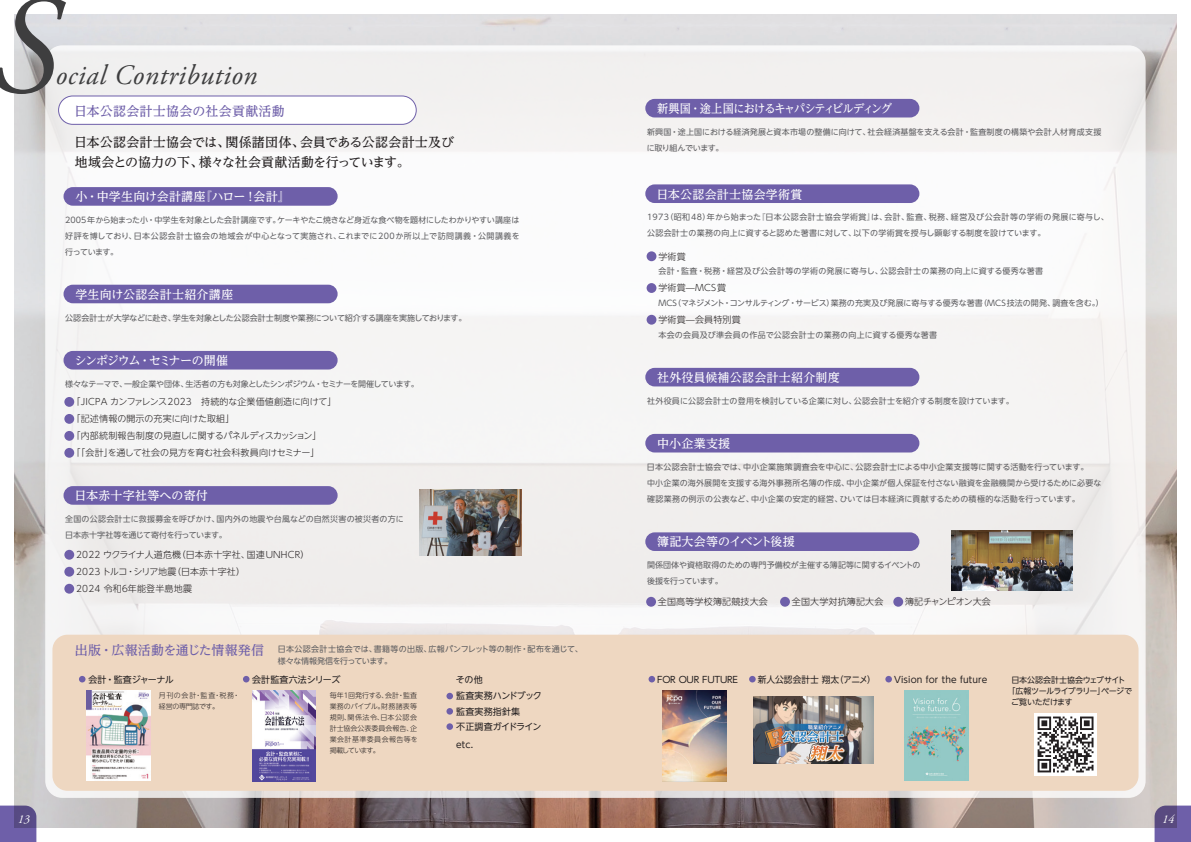
<style>
.page{position:relative;width:1191px;height:842px;background:#fff}
.page>*{position:absolute;margin:0;border:0;box-sizing:border-box;transform-origin:0 0}
.t1{font:italic 140px "Adobe Garamond Pro";color:#3e3e3f}
.t2{font:italic 28px "Adobe Garamond Pro";letter-spacing:.02em;color:#3e3e3f}
.t3{font:500 13px/20px "UD Reimin Pro";letter-spacing:.005em;color:#231f20}
.t4{font:500 13px "UD Reimin Pro";letter-spacing:.02em;color:#6e5fa9}
.t5{font:500 12px "UD Reimin Pro";letter-spacing:.02em;color:#fff}
.t6{font:500 12px "UD Reimin Pro";letter-spacing:-.075em;color:#fff;scale:.93 1}
.t7{font:500 12px "UD Reimin Pro";letter-spacing:-.09em;color:#fff}
.t8{font:italic 12px "Adobe Garamond Pro";color:#fff}
.t9{font:300 9px/17px "UD Shin Go NT Pro";color:#231f20}
.t10{font:300 9px/17px "UD Shin Go NT Pro";letter-spacing:.02em;color:#231f20}
.t11{font:9px/15.3px "UD Shin Go NT Pro";color:#231f20}
.t12{font:9px "UD Shin Go NT Pro";letter-spacing:.02em;color:#231f20}
.t13{font:9px "UD Shin Go NT Pro";letter-spacing:-.025em;color:#231f20}
.t14{font:9px "UD Shin Go NT Pro";letter-spacing:-.045em;color:#231f20}
.t15{font:300 9px "UD Shin Go NT Pro";letter-spacing:-.025em;color:#231f20}
.t16{font:8px/16px "UD Shin Go NT Pro";letter-spacing:.01em;color:#5c5c5f}
.t17{font:8px/16px "UD Shin Go NT Pro";letter-spacing:.04em;color:#5c5c5f}
.t18{font:8px "UD Shin Go NT Pro";letter-spacing:-.015em;color:#5c5c5f}
.t19{font:8px "UD Shin Go NT Pro";letter-spacing:-.025em;color:#5c5c5f}
.t20{font:8px "UD Shin Go NT Pro";letter-spacing:-.05em;color:#5c5c5f}
.t21{font:8px/16px "UD Shin Go NT Pro";letter-spacing:-.02em;color:#5c5c5f}
.t22{font:8px "UD Shin Go NT Pro";letter-spacing:-.065em;color:#231f20}
.t23{font:8px "UD Shin Go NT Pro";letter-spacing:-.005em;color:#231f20}
.t24{font:8px "UD Shin Go NT Pro";letter-spacing:-.04em;color:#231f20}
.t25{font:300 7px/11px "UD Shin Go NT Pro";letter-spacing:.03em;color:#231f20;text-align:justify}
.t26{font:300 7px/11px "UD Shin Go NT Pro";letter-spacing:-.025em;color:#231f20}
</style>
<div class="page">
<img style="left:14px;top:14px;width:1162px;height:814px">
<div style="left:45px;top:45px;width:1100px;height:753px;background:#f5f4f3;border-radius:17px"></div>
<svg style="left:0;top:805px;width:36px;height:37px"></svg>
<svg style="left:1154px;top:805px;width:37px;height:37px"></svg>
<div style="left:52px;top:635px;width:1086px;height:156px;background:#eed7c1;border-radius:15px"></div>
<div style="left:64px;top:187px;width:273px;height:19px;background:#6e5fa9;border-radius:9px"></div>
<div style="left:645px;top:532px;width:274px;height:19px;background:#6e5fa9;border-radius:9px"></div>
<div style="left:64px;top:486px;width:273px;height:19px;background:#6e5fa9;border-radius:9px"></div>
<div style="left:64px;top:351px;width:273px;height:18px;background:#6e5fa9;border-radius:9px"></div>
<div style="left:64px;top:285px;width:273px;height:18px;background:#6e5fa9;border-radius:9px"></div>
<div style="left:59px;top:96px;width:357px;height:28px;background:#fff;border-radius:14px"></div>
<div style="left:58px;top:96px;width:358px;height:29px;border:1px solid #6e5fa9;border-radius:14px"></div>
<div style="left:645px;top:184px;width:274px;height:19px;background:#6e5fa9;border-radius:9px"></div>
<div style="left:645px;top:368px;width:274px;height:18px;background:#6e5fa9;border-radius:9px"></div>
<div style="left:645px;top:434px;width:274px;height:18px;background:#6e5fa9;border-radius:9px"></div>
<div style="left:645px;top:99px;width:274px;height:18px;background:#6e5fa9;border-radius:9px"></div>
<img style="left:252px;top:691px;width:64px;height:90px">
<img style="left:86px;top:691px;width:64px;height:90px">
<img style="left:663px;top:691px;width:63px;height:90px">
<img style="left:904px;top:691px;width:64px;height:90px">
<img style="left:753px;top:696px;width:120px;height:68px">
<div style="left:1034px;top:713px;width:62px;height:63px;background:#fff"></div>
<svg style="left:1037px;top:716px;width:56px;height:56px"></svg>
<div style="left:646px;top:251px;width:10px;height:10px;background:#6e5fa9;border-radius:50%"></div>
<div style="left:64px;top:397px;width:10px;height:10px;background:#6e5fa9;border-radius:50%"></div>
<div style="left:64px;top:414px;width:10px;height:10px;background:#6e5fa9;border-radius:50%"></div>
<div style="left:64px;top:431px;width:10px;height:10px;background:#6e5fa9;border-radius:50%"></div>
<div style="left:64px;top:448px;width:10px;height:10px;background:#6e5fa9;border-radius:50%"></div>
<div style="left:64px;top:550px;width:10px;height:10px;background:#6e5fa9;border-radius:50%"></div>
<div style="left:64px;top:567px;width:10px;height:10px;background:#6e5fa9;border-radius:50%"></div>
<div style="left:64px;top:584px;width:10px;height:10px;background:#6e5fa9;border-radius:50%"></div>
<div style="left:646px;top:315px;width:10px;height:10px;background:#6e5fa9;border-radius:50%"></div>
<div style="left:646px;top:283px;width:10px;height:10px;background:#6e5fa9;border-radius:50%"></div>
<img style="left:420px;top:489px;width:101px;height:66px">
<div style="left:646px;top:597px;width:10px;height:10px;background:#6e5fa9;border-radius:50%"></div>
<div style="left:780px;top:597px;width:10px;height:10px;background:#6e5fa9;border-radius:50%"></div>
<div style="left:893px;top:597px;width:10px;height:10px;background:#6e5fa9;border-radius:50%"></div>
<img style="left:951px;top:530px;width:121px;height:60px">
<div style="left:446px;top:693px;width:7px;height:6px;background:#6e5fa9;border-radius:50%"></div>
<div style="left:446px;top:708px;width:7px;height:7px;background:#6e5fa9;border-radius:50%"></div>
<div style="left:446px;top:723px;width:7px;height:7px;background:#6e5fa9;border-radius:50%"></div>
<svg style="left:749px;top:676px;width:6px;height:6px"></svg>
<div style="left:885px;top:676px;width:7px;height:6px;background:#6e5fa9;border-radius:50%"></div>
<div style="left:648px;top:676px;width:7px;height:6px;background:#6e5fa9;border-radius:50%"></div>
<svg style="left:243px;top:676px;width:6px;height:6px"></svg>
<svg style="left:79px;top:676px;width:6px;height:6px"></svg>
<h1 class="t1" style="left:-8px;top:-37px;width:67px">S</h1>
<h2 class="t2" style="left:56px;top:58px;width:203px">ocial Contribution</h2>
<h3 class="t4" style="left:74px;top:100px;width:212px">日本公認会計士協会の社会貢献活動</h3>
<h3 class="t3" style="left:74px;top:132px;width:381px">日本公認会計士協会では、関係諸団体、会員である公認会計士及び地域会との協力の下、様々な社会貢献活動を行っています。</h3>
<h3 class="t5" style="left:75px;top:187px;width:216px">小・中学生向け会計講座『ハロー !会計』</h3>
<p class="t16" style="left:65px;top:212px;width:456px;text-align:justify">2005年から始まった小・中学生を対象とした会計講座です。ケーキやたこ焼きなど身近な食べ物を題材にしたわかりやすい講座は好評を博しており、日本公認会計士協会の地域会が中心となって実施され、これまでに200か所以上で訪問講義・公開講義を行っています。</p>
<h3 class="t5" style="left:75px;top:284px;width:159px">学生向け公認会計士紹介講座</h3>
<p class="t19" style="left:65px;top:311px;width:402px">公認会計士が大学などに赴き、学生を対象とした公認会計士制度や業務について紹介する講座を実施しております。</p>
<h3 class="t7" style="left:75px;top:351px;width:155px">シンポジウム・セミナーの開催</h3>
<p class="t20" style="left:65px;top:377px;width:355px">様々なテーマで、一般企業や団体、生活者の方も対象としたシンポジウム・セミナーを開催しています。</p>
<p class="t9" style="left:72px;top:393px;width:266px">「JICPA カンファレンス2023　持続的な企業価値創造に向けて」「記述情報の開示の充実に向けた取組」<br>「内部統制報告制度の見直しに関するパネルディスカッション」<br>「「会計」を通して社会の見方を育む社会科教員向けセミナー」</p>
<h3 class="t5" style="left:75px;top:486px;width:135px">日本赤十字社等への寄付</h3>
<p class="t16" style="left:65px;top:511px;width:340px">全国の公認会計士に救援募金を呼びかけ、国内外の地震や台風などの自然災害の被災者の方に日本赤十字社等を通じて寄付を行っています。</p>
<p class="t10" style="left:76px;top:546px;width:235px">2022 ウクライナ人道危機（日本赤十字社、国連UNHCR）<br>2023 トルコ・シリア地震（日本赤十字社）<br>2024 令和６年能登半島地震</p>
<h3 class="t4" style="left:75px;top:639px;width:191px">出版・広報活動を通じた情報発信</h3>
<p class="t16" style="left:278px;top:643px;width:306px;line-height:12px">日本公認会計士協会では、書籍等の出版、広報パンフレット等の制作・配布を通じて、様々な情報発信を行っています。</p>
<h3 class="t6" style="left:657px;top:99px;width:254px">新興国・途上国におけるキャパシティビルディング</h3>
<p class="t16" style="left:646px;top:124px;width:456px">新興国・途上国における経済発展と資本市場の整備に向けて、社会経済基盤を支える会計・監査制度の構築や会計人材育成支援に取り組んでいます。</p>
<h3 class="t5" style="left:656px;top:184px;width:147px">日本公認会計士協会学術賞</h3>
<p class="t17" style="left:647px;top:209px;width:463px">1973（昭和48）年から始まった『日本公認会計士協会学術賞』は、会計、監査、税務、経営及び公会計等の学術の発展に寄与し、公認会計士の業務の向上に資すると認めた著書に対して、以下の学術賞を授与し顕彰する制度を設けています。</p>
<p class="t10" style="left:658px;top:247px;width:29px">学術賞</p>
<p class="t17" style="left:658px;top:263px;width:386px">会計・監査・税務・経営及び公会計等の学術の発展に寄与し、公認会計士の業務の向上に資する優秀な著書</p>
<p class="t10" style="left:658px;top:279px;width:69px">学術賞̶MCS賞</p>
<p class="t18" style="left:658px;top:296px;width:447px">MCS（マネジメント・コンサルティング・サービス）業務の充実及び発展に寄与する優秀な著書（MCS技法の開発、調査を含む。）</p>
<p class="t10" style="left:658px;top:311px;width:84px">学術賞̶会員特別賞</p>
<p class="t16" style="left:658px;top:326px;width:280px">本会の会員及び準会員の作品で公認会計士の業務の向上に資する優秀な著書</p>
<h3 class="t5" style="left:657px;top:368px;width:184px">社外役員候補公認会計士紹介制度</h3>
<p class="t16" style="left:647px;top:393px;width:368px">社外役員に公認会計士の登用を検討している企業に対し、公認会計士を紹介する制度を設けています。</p>
<h3 class="t5" style="left:657px;top:434px;width:75px">中小企業支援</h3>
<p class="t16" style="left:647px;top:459px;width:456px">日本公認会計士協会では、中小企業施策調査会を中心に、公認会計士による中小企業支援等に関する活動を行っています。<br>中小企業の海外展開を支援する海外事務所名簿の作成、中小企業が個人保証を付さない融資を金融機関から受けるために必要な確認業務の例示の公表など、中小企業の安定的経営、ひいては日本経済に貢献するための積極的な活動を行っています。</p>
<h3 class="t5" style="left:657px;top:532px;width:139px">簿記大会等のイベント後援</h3>
<p class="t21" style="left:647px;top:557px;width:275px">関係団体や資格取得のための専門予備校が主催する簿記等に関するイベントの後援を行っています。</p>
<p class="t10" style="left:658px;top:593px;width:111px">全国高等学校簿記競技大会</p>
<p class="t10" style="left:792px;top:593px;width:93px">全国大学対抗簿記大会</p>
<p class="t15" style="left:905px;top:594px;width:87px">簿記チャンピオン大会</p>
<p class="t14" style="left:88px;top:672px;width:87px">会計・監査ジャーナル</p>
<p class="t12" style="left:252px;top:672px;width:90px">会計監査六法シリーズ</p>
<p class="t11" style="left:456px;top:671px;width:28px">その他</p>
<p class="t13" style="left:657px;top:672px;width:83px">FOR OUR FUTURE</p>
<p class="t11" style="left:757px;top:671px;width:120px">新人公認会計士 翔太（アニメ）</p>
<p class="t26" style="left:159px;top:689px;width:82px">月刊の会計・監査・税務・経営の専門誌です。</p>
<p class="t25" style="left:330px;top:689px;width:90px">毎年1回発行する、会計・監査業務のバイブル。財務諸表等規則、関係法令、日本公認会計士協会公表委員会報告、企業会計基準委員会報告等を掲載しています。</p>
<p class="t11" style="left:456px;top:688px;width:87px">監査実務ハンドブック監査実務指針集<br>不正調査ガイドライン</p>
<p class="t11" style="left:456px;top:737px;width:19px">etc.</p>
<p class="t12" style="left:894px;top:672px;width:95px">Vision for the future</p>
<p class="t23" style="left:1011px;top:673px;width:116px">日本公認会計士協会ウェブサイト</p>
<p class="t22" style="left:1007px;top:684px;width:126px">「広報ツールライブラリー」ページで</p>
<p class="t24" style="left:1011px;top:695px;width:63px">ご覧いただけます</p>
<h3 class="t8" style="left:18px;top:812px;width:13px">13</h3>
<h3 class="t8" style="left:1162px;top:812px;width:13px">14</h3>
</div>
